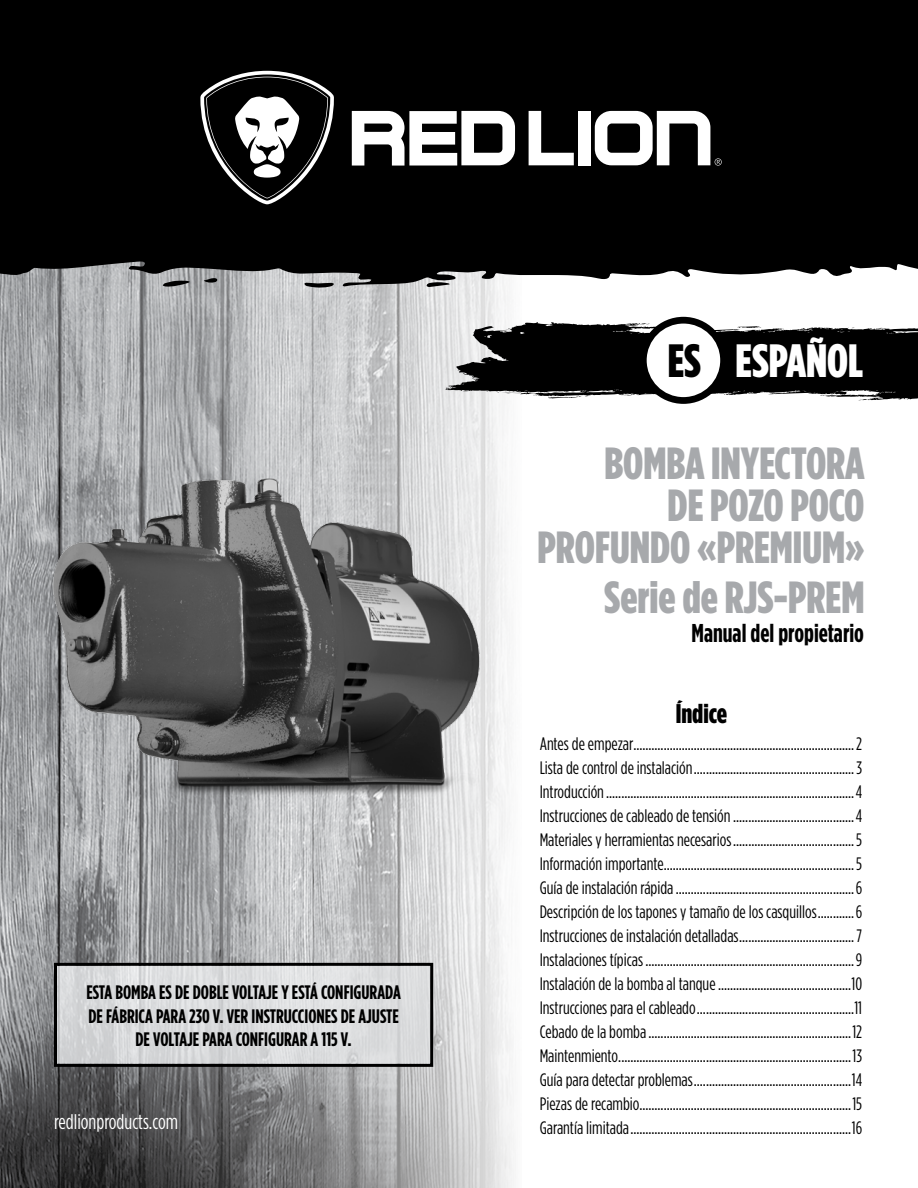
<style>
.page{position:relative;width:918px;height:1188px;background:#fff}
.page>*{position:absolute;margin:0;border:0;box-sizing:border-box;transform-origin:0 0}
.t1{font:900 46.65px "Gotham Condensed";color:#fff}
.t2{font:900 45px/42px "Gotham Condensed";color:#a7a9ac;text-align:right}
.t3{font:900 27px "Gotham Condensed";color:#000}
.t4{font:700 25.8px "Gotham Condensed";color:#000}
.t5{font:21px "Gotham Condensed";color:#fff}
.t6{font:700 19.5px/23.4px "Gotham Condensed";color:#000;text-align:center}
.t7{font:18px/24px "Gotham Condensed";color:#000;text-align:justify}
.s1{color:#000}
</style>
<div class="page">
<img style="left:0;top:287px;width:514px;height:901px">
<svg style="left:304px;top:287px;width:30px;height:1px"></svg>
<div style="left:0;top:0;width:918px;height:287px;background:#000"></div>
<svg style="left:529px;top:111px;width:45px;height:54px"></svg>
<div style="left:578px;top:111px;width:13px;height:54px;background:#fff"></div>
<svg style="left:595px;top:111px;width:127px;height:55px"></svg>
<svg style="left:352px;top:111px;width:163px;height:55px"></svg>
<svg style="left:200px;top:71px;width:134px;height:133px"></svg>
<svg style="left:445px;top:322px;width:473px;height:80px;background:#3d3d3d"></svg>
<div style="left:640px;top:317px;width:87px;height:87px;background:#000;border-radius:50%"></div>
<div style="left:647px;top:324px;width:73px;height:73px;background:#fff;border-radius:50%"></div>
<div style="left:56px;top:964px;width:376px;height:101px;background:#dcddde"></div>
<div style="left:54px;top:963px;width:379px;height:104px;border:3px solid #000"></div>
<img style="left:9px;top:466px;width:505px;height:337px">
<p class="t6" style="left:86px;top:981px;width:316px">ESTA BOMBA ES DE DOBLE VOLTAJE Y ESTÁ CONFIGURADA<br>DE FÁBRICA PARA 230 V. VER INSTRUCCIONES DE AJUSTE<br>DE VOLTAJE PARA CONFIGURAR A 115 V.</p>
<p class="t5" style="left:54px;top:1109px;width:126px">redlionproducts.com</p>
<h1 class="t1" style="left:668px;top:333px;width:197px"><span class="s1">ES</span> ESPAÑOL</h1>
<h2 class="t2" style="left:537px;top:442px;width:329px">BOMBA INYECTORA<br>DE POZO POCO<br>PROFUNDO «PREMIUM»</h2>
<h2 class="t2" style="left:604px;top:576px;width:262px">Serie de RJS-PREM</h2>
<h3 class="t4" style="left:692px;top:617px;width:174px">Manual del propietario</h3>
<h3 class="t3" style="left:676px;top:697px;width:53px">Índice</h3>
<p class="t7" style="left:540px;top:732px;width:324px">Antes de empezar.........................................................................2<br>Lista de control de instalación.....................................................3<br>Introducción..................................................................................4<br>Instrucciones de cableado de tensión........................................4<br>Materiales y herramientas necesarios........................................5<br>Información importante...............................................................5<br>Guía de instalación rápida...........................................................6<br>Descripción de los tapones y tamaño de los casquillos............6<br>Instrucciones de instalación detalladas......................................7<br>Instalaciones típicas.....................................................................9<br>Instalación de la bomba al tanque............................................10<br>Instrucciones para el cableado....................................................11<br>Cebado de la bomba...................................................................12<br>Maintenmiento.............................................................................13<br>Guía para detectar problemas....................................................14<br>Piezas de recambio......................................................................15<br>Garantía limitada.........................................................................16</p>
</div>
